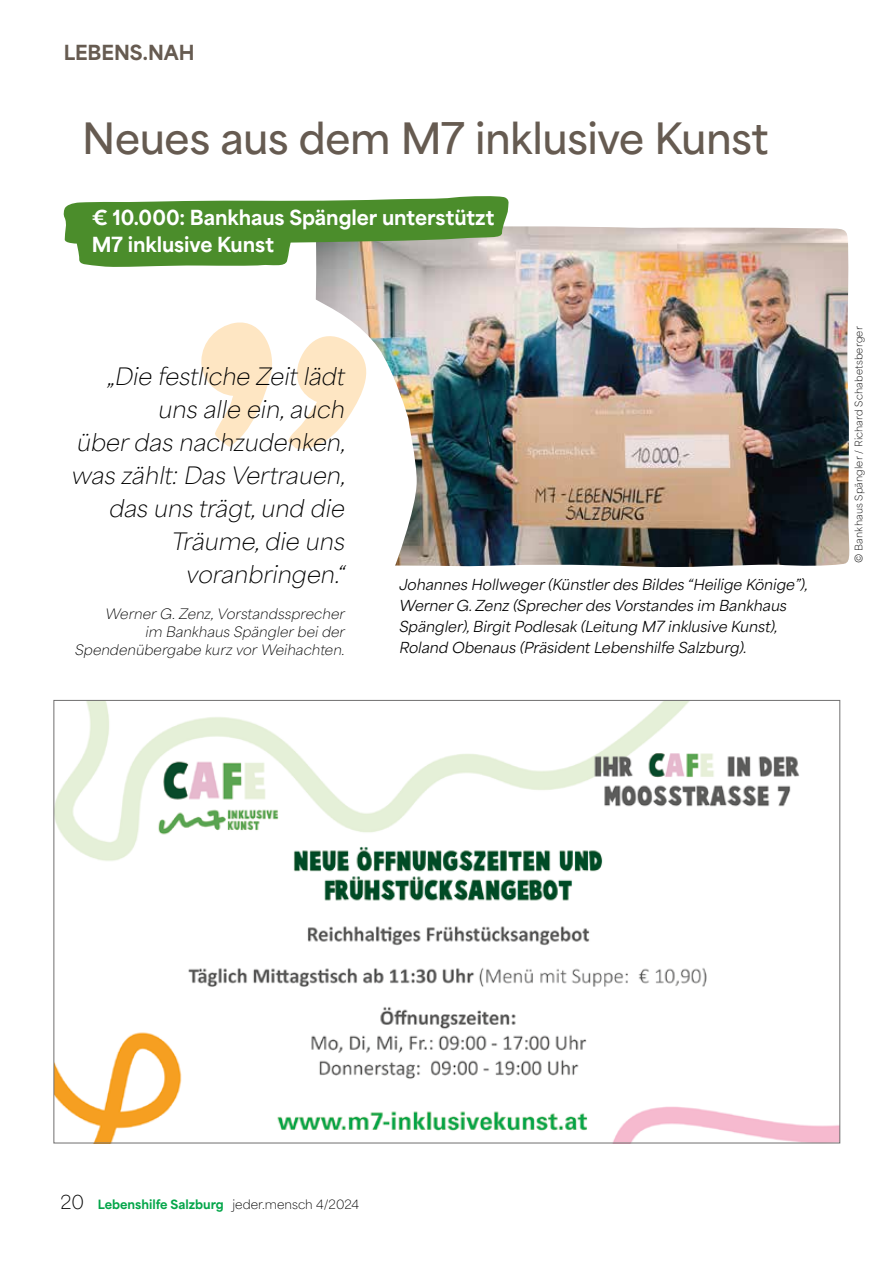
<style>
.page{position:relative;width:893px;height:1263px;background:#fff}
.page>*{position:absolute;margin:0;border:0;box-sizing:border-box;transform-origin:0 0}
.t1{font:600 40.5px "Area Normal";letter-spacing:-.01em;color:#665b51}
.t2{font:italic 100 22.5px/33px "Area Normal";color:#000;text-align:right}
.t3{font:800 19.5px/27px "Area Normal";letter-spacing:-.005em;color:#fff}
.t4{font:800 19.5px "Area Normal";letter-spacing:-.005em;color:#665b51}
.t5{font:italic 14.25px/21px "Area Normal";color:#000}
.t6{font:italic 100 13.5px/18px "Area Normal";letter-spacing:.005em;color:#000;text-align:right}
.t7{font:800 12px "Area Normal";color:#04a64a}
.t8{font:100 9.75px "Area Normal";letter-spacing:.015em;color:#000}
.s1{font-weight:100;font-size:18px;color:#000}
.s2{font-weight:100;color:#000}
</style>
<div class="page">
<img style="left:417px;top:226px;width:433px;height:342px">
<svg style="left:53px;top:268px;width:364px;height:435px"></svg>
<svg style="left:200px;top:318px;width:178px;height:134px"></svg>
<img style="left:56px;top:702px;width:782px;height:439px">
<svg style="left:63px;top:196px;width:448px;height:72px;background:#73a15a"></svg>
<h3 class="t4" style="left:64px;top:34px;width:132px">LEBENS.NAH</h3>
<h1 class="t1" style="left:82px;top:102px;width:688px">Neues aus dem M7 inklusive Kunst</h1>
<h3 class="t3" style="left:92px;top:202px;width:404px">€ 10.000: Bankhaus Spängler unterstützt<br>M7 inklusive Kunst</h3>
<h2 class="t2" style="left:72px;top:357px;width:276px">„Die festliche Zeit lädt uns alle ein, auch<br>über das nachzudenken, was zählt: Das Vertrauen, das uns trägt, und die<br>Träume, die uns voranbringen.“</h2>
<p class="t6" style="left:75px;top:603px;width:271px">Werner G. Zenz, Vorstandssprecher<br>im Bankhaus Spängler bei der<br>Spendenübergabe kurz vor Weihachten.</p>
<p class="t5" style="left:399px;top:572px;width:410px">Johannes Hollweger (Künstler des Bildes “Heilige Könige”), Werner G. Zenz (Sprecher des Vorstandes im Bankhaus Spängler), Birgit Podlesak (Leitung M7 inklusive Kunst), Roland Obenaus (Präsident Lebenshilfe Salzburg).</p>
<p class="t8" style="left:850px;top:563px;width:238px;rotate:-90deg">© Bankhaus Spängler / Richard Schabetsberger</p>
<p class="t7" style="left:60px;top:1193px;width:300px"><span class="s1">20</span> Lebenshilfe Salzburg <span class="s2">jeder.mensch 4/2024</span></p>
</div>
